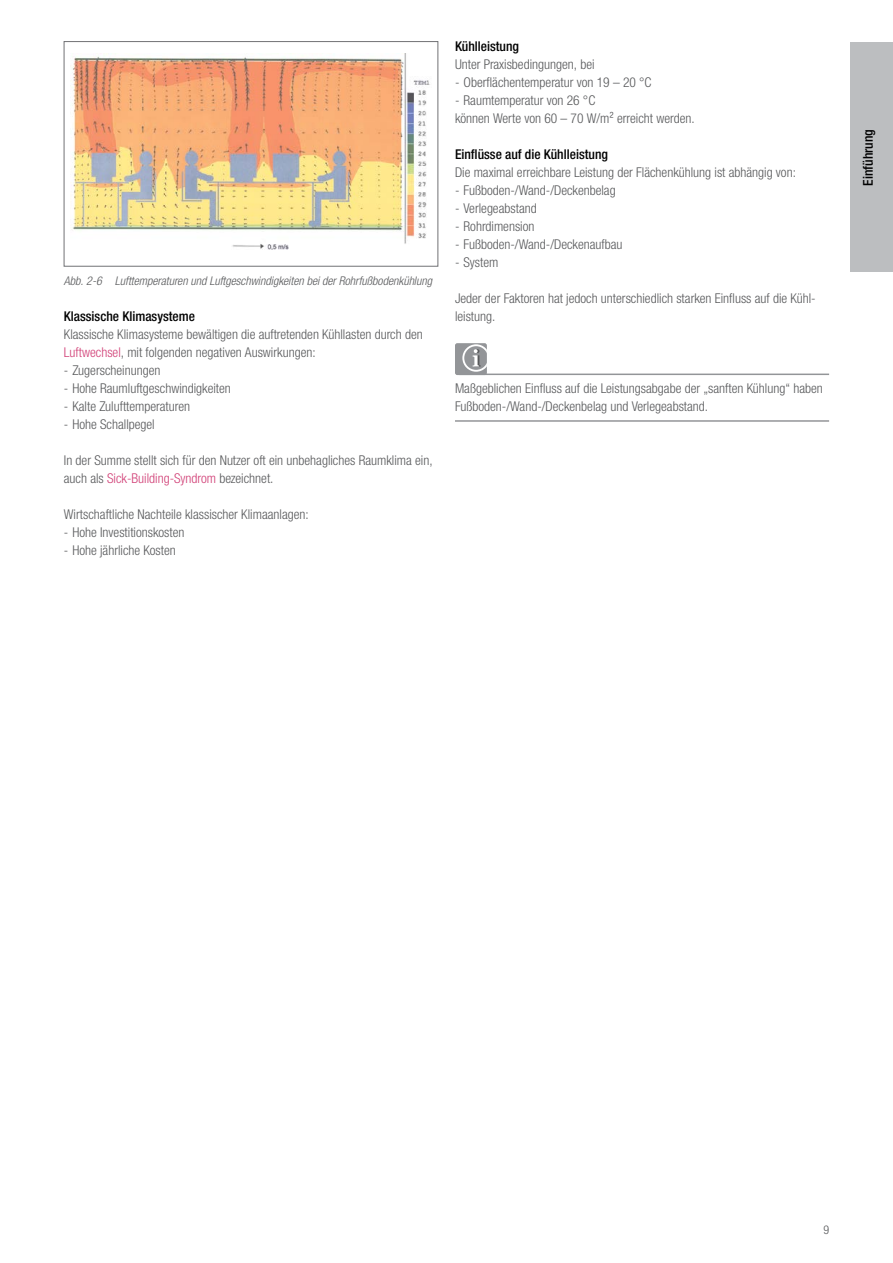
<style>
.page{position:relative;width:893px;height:1263px;background:#fff}
.page>*{position:absolute;margin:0;border:0;box-sizing:border-box;transform-origin:0 0}
.t1{font:300 condensed 13.5px/18px "Helvetica Neue LTW1 G";color:#58595b}
.t2{font:500 condensed 13.5px "Helvetica Neue LTW1 G";color:#000}
.t3{font:italic 300 condensed 12px "Helvetica Neue LTW1 G";color:#58595b}
.t4{font:300 condensed 12px "Helvetica Neue LTW1 G";color:#58595b}
.s1{color:#d13f76}
</style>
<div class="page">
<hr style="left:459px;top:374px;width:370px;height:1px;background:#939598">
<hr style="left:455px;top:420px;width:374px;height:2px;background:#939598">
<div style="left:455px;top:343px;width:32px;height:32px;background:#939598;border-radius:2px"></div>
<svg style="left:461px;top:343px;width:26px;height:29px"></svg>
<img style="left:70px;top:54px;width:360px;height:196px">
<div style="left:64px;top:41px;width:374px;height:225px;border:1px solid #717275"></div>
<div style="left:850px;top:43px;width:43px;height:229px;background:#bcbec0"></div>
<p class="t3" style="left:64px;top:274px;width:370px">Abb. 2-6 Lufttemperaturen und Luftgeschwindigkeiten bei der Rohrfußbodenkühlung</p>
<p class="t2" style="left:64px;top:308px;width:133px">Klassische Klimasysteme</p>
<p class="t1" style="left:64px;top:325px;width:360px">Klassische Klimasysteme bewältigen die auftretenden Kühllasten durch den<br><span class="s1">Luftwechsel</span>, mit folgenden negativen Auswirkungen:</p>
<p class="t1" style="left:64px;top:361px;width:98px">- Zugerscheinungen</p>
<p class="t1" style="left:64px;top:379px;width:169px">- Hohe Raumluftgeschwindigkeiten</p>
<p class="t1" style="left:64px;top:397px;width:128px">- Kalte Zulufttemperaturen</p>
<p class="t1" style="left:64px;top:415px;width:92px">- Hohe Schallpegel</p>
<p class="t1" style="left:64px;top:451px;width:370px">In der Summe stellt sich für den Nutzer oft ein unbehagliches Raumklima ein, auch als <span class="s1">Sick-Building-Syndrom</span> bezeichnet.</p>
<p class="t1" style="left:64px;top:505px;width:246px">Wirtschaftliche Nachteile klassischer Klimaanlagen:</p>
<p class="t1" style="left:64px;top:523px;width:122px">- Hohe Investitionskosten</p>
<p class="t1" style="left:64px;top:541px;width:113px">- Hohe jährliche Kosten</p>
<p class="t2" style="left:455px;top:38px;width:66px">Kühlleistung</p>
<p class="t1" style="left:455px;top:55px;width:141px">Unter Praxisbedingungen, bei</p>
<p class="t1" style="left:455px;top:73px;width:198px">- Oberflächentemperatur von 19 – 20 °C</p>
<p class="t1" style="left:455px;top:91px;width:241px">- Raumtemperatur von 26 °C<br>können Werte von 60 – 70 W/m² erreicht werden.</p>
<p class="t2" style="left:455px;top:146px;width:154px">Einflüsse auf die Kühlleistung</p>
<p class="t1" style="left:455px;top:163px;width:342px">Die maximal erreichbare Leistung der Flächenkühlung ist abhängig von:</p>
<p class="t1" style="left:455px;top:181px;width:162px">- Fußboden-/Wand-/Deckenbelag</p>
<p class="t1" style="left:455px;top:199px;width:83px">- Verlegeabstand</p>
<p class="t1" style="left:455px;top:217px;width:81px">- Rohrdimension</p>
<p class="t1" style="left:455px;top:235px;width:169px">- Fußboden-/Wand-/Deckenaufbau</p>
<p class="t1" style="left:455px;top:253px;width:45px">- System</p>
<p class="t1" style="left:455px;top:289px;width:362px">Jeder der Faktoren hat jedoch unterschiedlich starken Einfluss auf die Kühl&shy;leistung.</p>
<p class="t1" style="left:455px;top:379px;width:369px">Maßgeblichen Einfluss auf die Leistungsabgabe der „sanften Kühlung“ haben<br>Fußboden-/Wand-/Deckenbelag und Verlegeabstand.</p>
<p class="t2" style="left:860px;top:186px;width:58px;rotate:-90deg">Einführung</p>
<p class="t4" style="left:823px;top:1222px;width:7px">9</p>
</div>
